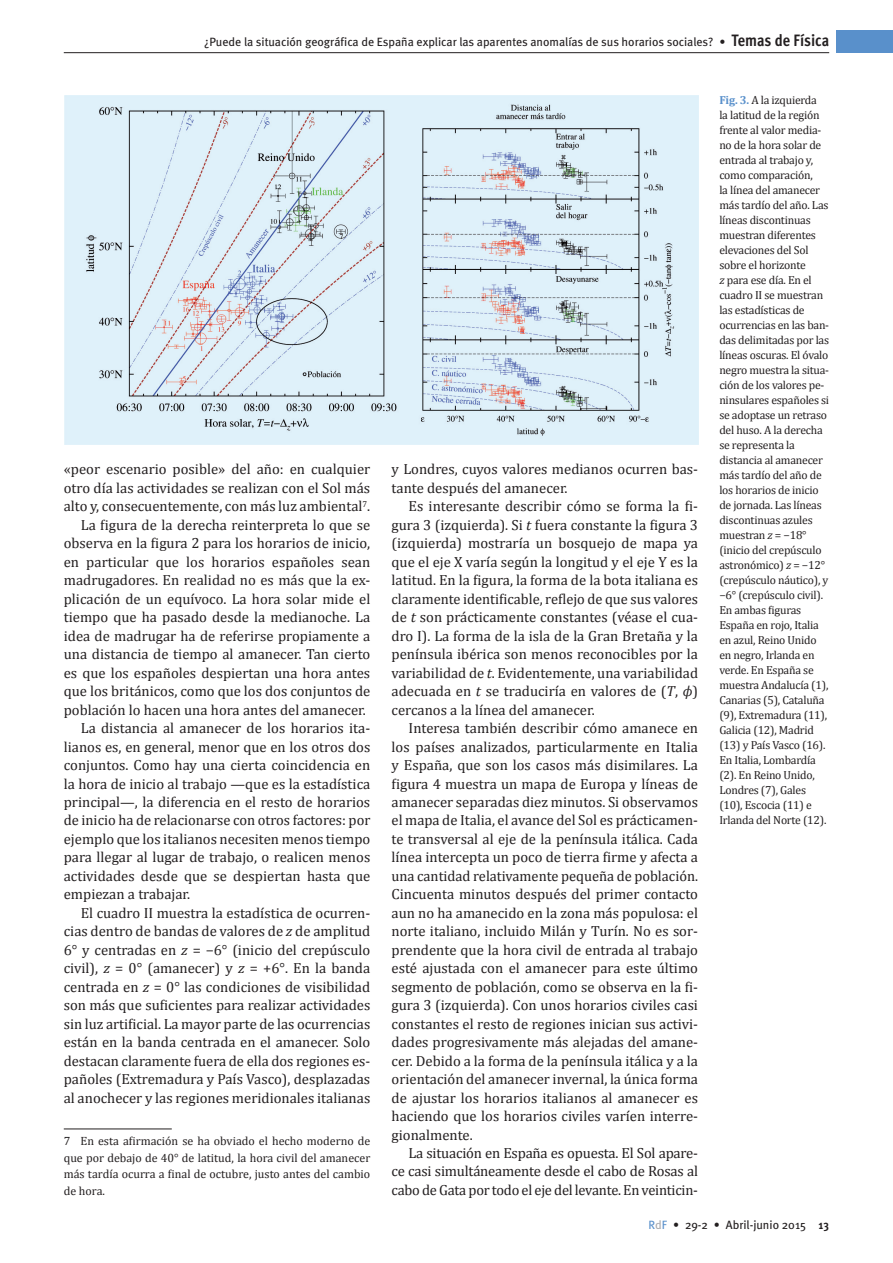
<style>
.page{position:relative;width:893px;height:1263px;background:#fff}
.page>*{position:absolute;margin:0;border:0;box-sizing:border-box;transform-origin:0 0}
.Cuerpo_de_texto{font:14.7px/18.5px "Cambria";color:#231f20;text-align:justify}
.Notas{font:14.7px/18.5px "Cambria";color:#231f20;text-align:justify}
.Notas-2{font:12px/16.5px "Cambria";color:#231f20;text-align:justify}
.t1{font:12px "Meta";color:#231f20}
.Pie{font:11.7px/15px "Cambria";letter-spacing:-.02em;color:#231f20}
.s1{font-family:"Meta Cond";font-weight:700;font-size:16.5px}
.s2{font-style:italic}
.s3{font-weight:700;color:#5990cb}
.s4{color:#5990cb}
.s5{color:#a8a9ad}
.s6{font-family:"Meta Cond";font-weight:700}
</style>
<div class="page">
<hr style="left:64px;top:52px;width:765px;height:1px;background:#231f20">
<div style="left:836px;top:31px;width:57px;height:22px;background:#5990cb"></div>
<hr style="left:64px;top:1129px;width:108px;height:1px;background:#231f20">
<img style="left:64px;top:95px;width:634px;height:349px">
<p class="t1" style="left:204px;top:35px;width:626px">¿Puede la situación geográfica de España explicar las aparentes anomalías de sus horarios sociales? • <span class="s1">Temas de Física</span></p>
<p class="Notas" style="left:64px;top:460px;width:308px">«peor escenario posible» del año: en cualquier otro día las actividades se realizan con el Sol más alto y, consecuentemente, con más luz ambiental<sup>7</sup>.</p>
<p class="Cuerpo_de_texto" style="left:64px;top:516px;width:308px;text-indent:17px">La figura de la derecha reinterpreta lo que se observa en la figura 2 para los horarios de inicio, en particular que los horarios españoles sean madrugadores. En realidad no es más que la ex&shy;plicación de un equívoco. La hora solar mide el tiempo que ha pasado desde la medianoche. La idea de madrugar ha de referirse propiamente a una distancia de tiempo al amanecer. Tan cierto es que los españoles despiertan una hora antes que los británicos, como que los dos conjuntos de población lo hacen una hora antes del amanecer.</p>
<p class="Cuerpo_de_texto" style="left:64px;top:719px;width:308px;text-indent:17px">La distancia al amanecer de los horarios ita&shy;lianos es, en general, menor que en los otros dos conjuntos. Como hay una cierta coincidencia en la hora de inicio al trabajo —que es la estadística principal—, la diferencia en el resto de horarios de inicio ha de relacionarse con otros factores: por ejemplo que los italianos necesiten menos tiempo para llegar al lugar de trabajo, o realicen menos actividades desde que se despiertan hasta que empiezan a trabajar.</p>
<p class="Cuerpo_de_texto" style="left:64px;top:903px;width:308px;text-indent:17px">El cuadro II muestra la estadística de ocurren&shy;cias dentro de bandas de valores de <span class="s2">z</span> de amplitud 6° y centradas en <span class="s2">z</span> = −6° (inicio del crepúsculo civil), <span class="s2">z</span> = 0° (amanecer) y <span class="s2">z</span> = +6°. En la banda centrada en <span class="s2">z</span> = 0° las condiciones de visibilidad son más que suficientes para realizar actividades sin luz artificial. La mayor parte de las ocurrencias están en la banda centrada en el amanecer. Solo destacan claramente fuera de ella dos regiones es&shy;pañoles (Extremadura y País Vasco), desplazadas al anochecer y las regiones meridionales italianas</p>
<p class="Notas-2" style="left:64px;top:1133px;width:308px">7 En esta afirmación se ha obviado el hecho moderno de que por debajo de 40° de latitud, la hora civil del amanecer más tardía ocurra a final de octubre, justo antes del cambio de hora.</p>
<p class="Notas" style="left:392px;top:460px;width:308px">y Londres, cuyos valores medianos ocurren bas&shy;tante después del amanecer.</p>
<p class="Cuerpo_de_texto" style="left:392px;top:497px;width:308px;text-indent:17px">Es interesante describir cómo se forma la fi&shy;gura 3 (izquierda). Si <span class="s2">t</span> fuera constante la figura 3 (izquierda) mostraría un bosquejo de mapa ya que el eje X varía según la longitud y el eje Y es la latitud. En la figura, la forma de la bota italiana es claramente identificable, reflejo de que sus valores de <span class="s2">t</span> son prácticamente constantes (véase el cua&shy;dro I). La forma de la isla de la Gran Bretaña y la península ibérica son menos reconocibles por la variabilidad de <span class="s2">t</span>. Evidentemente, una variabilidad adecuada en <span class="s2">t</span> se traduciría en valores de (<span class="s2">T</span>, <span class="s2">ϕ</span>) cercanos a la línea del amanecer.</p>
<p class="Cuerpo_de_texto" style="left:392px;top:719px;width:308px;text-indent:17px">Interesa también describir cómo amanece en los países analizados, particularmente en Italia y España, que son los casos más disimilares. La figura 4 muestra un mapa de Europa y líneas de amanecer separadas diez minutos. Si observamos el mapa de Italia, el avance del Sol es prácticamen&shy;te transversal al eje de la península itálica. Cada línea intercepta un poco de tierra firme y afecta a una cantidad relativamente pequeña de población.<br>Cincuenta minutos después del primer contacto aun no ha amanecido en la zona más populosa: el norte italiano, incluido Milán y Turín. No es sor&shy;prendente que la hora civil de entrada al trabajo esté ajustada con el amanecer para este último segmento de población, como se observa en la fi&shy;gura 3 (izquierda). Con unos horarios civiles casi constantes el resto de regiones inician sus activi&shy;dades progresivamente más alejadas del amane&shy;cer. Debido a la forma de la península itálica y a la orientación del amanecer invernal, la única forma de ajustar los horarios italianos al amanecer es haciendo que los horarios civiles varíen interre&shy;gionalmente.</p>
<p class="Cuerpo_de_texto" style="left:392px;top:1144px;width:308px;text-indent:17px">La situación en España es opuesta. El Sol apare&shy;ce casi simultáneamente desde el cabo de Rosas al cabo de Gata por todo el eje del levante. En veinticin-</p>
<p class="Pie" style="left:719px;top:93px;width:111px"><span class="s3">Fig. 3.</span> A la izquierda<br>la latitud de la región frente al valor media&shy;no de la hora solar de entrada al trabajo y, como comparación,<br>la línea del amanecer más tardío del año. Las líneas discontinuas muestran diferentes elevaciones del Sol sobre el horizonte<br><span class="s2">z</span> para ese día. En el cuadro II se muestran las estadísticas de ocurrencias en las ban&shy;das delimitadas por las líneas oscuras. El óvalo negro muestra la situa&shy;ción de los valores pe&shy;ninsulares españoles si se adoptase un retraso del huso. A la derecha se representa la distancia al amanecer más tardío del año de los horarios de inicio de jornada. Las líneas discontinuas azules muestran <span class="s2">z</span> = −18° (inicio del crepúsculo astronómico) <span class="s2">z</span> = −12° (crepúsculo náutico), y −6° (crepúsculo civil).<br>En ambas figuras<br>España en rojo, Italia en azul, Reino Unido en negro, Irlanda en verde. En España se muestra Andalucía (1),<br>Canarias (5), Cataluña (9), Extremadura (11),<br>Galicia (12), Madrid (13) y País Vasco (16).<br>En Italia, Lombardía (2). En Reino Unido,<br>Londres (7), Gales (10), Escocia (11) e<br>Irlanda del Norte (12).</p>
<p class="t1" style="left:649px;top:1218px;width:182px"><span class="s4">R</span><span class="s5">d</span><span class="s4">F</span> • 29-2 • Abril-junio 2015 <span class="s6">13</span></p>
</div>
